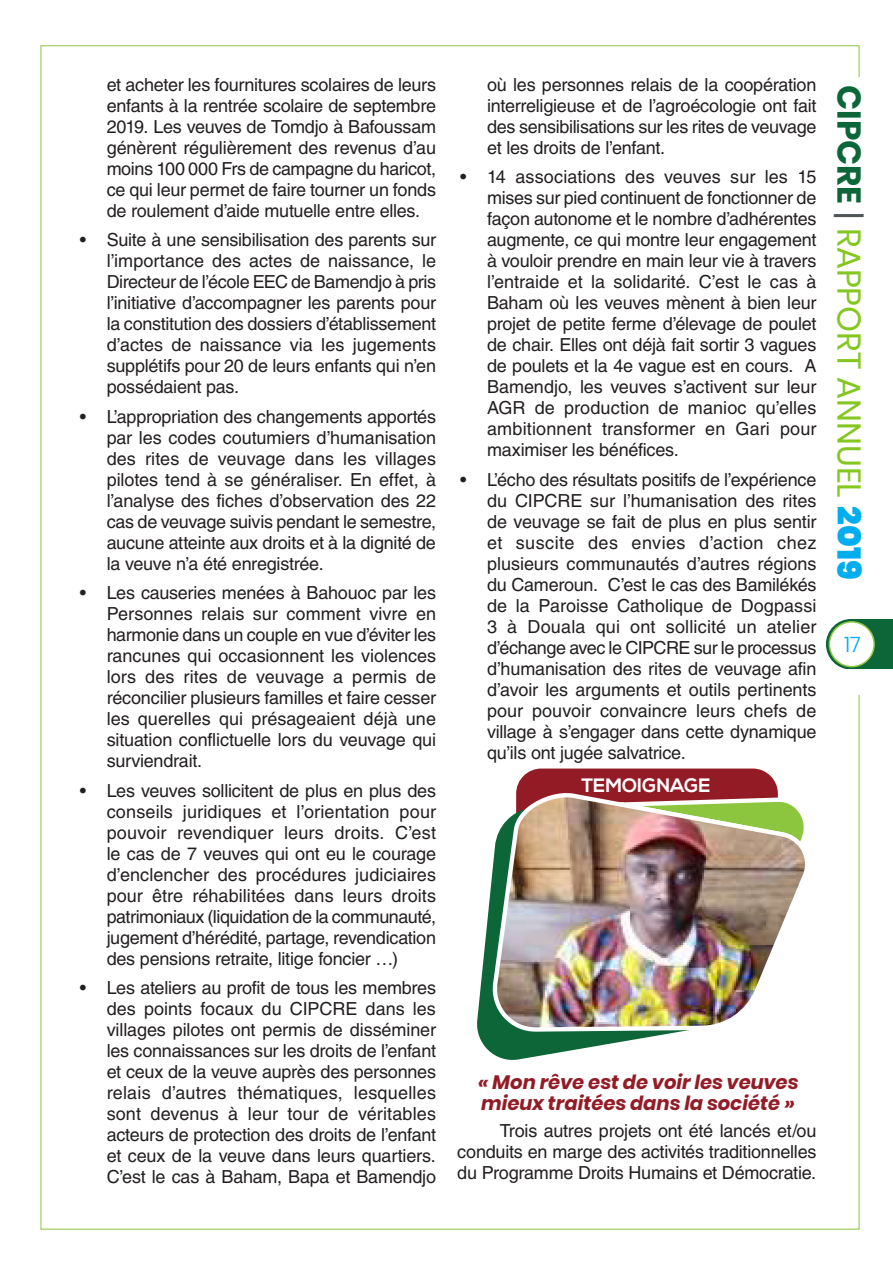
<style>
.page{position:relative;width:893px;height:1263px;background:#fff}
.page>*{position:absolute;margin:0;border:0;box-sizing:border-box;transform-origin:0 0}
.t1{font:33px "Poppins";color:#85c721}
.t2{font:300 21.45px "Poppins";color:#00aeef}
.t3{font:italic 700 19.5px/21px "Poppins";color:#931b26}
.t4{font:700 19.35px "Nexa";color:#fff}
.t5{font:18px/21px "Helvetica LT Std";letter-spacing:-.015em;color:#231f20;text-align:justify}
.s1{font-weight:700;color:#0c6638}
.s2{color:#4f5457}
.s3{font-weight:900;color:#00aeef}
</style>
<div class="page">
<svg style="left:826px;top:619px;width:67px;height:50px;background:#348056"></svg>
<div style="left:829px;top:622px;width:45px;height:45px;background:#fff;border-radius:50%"></div>
<div style="left:829px;top:621px;width:46px;height:46px;border:2px solid #8bc63e;border-radius:50%"></div>
<svg style="left:477px;top:886px;width:189px;height:174px;fill:#0c6638"></svg>
<svg style="left:516px;top:768px;width:262px;height:24px;background:#9a2a34"></svg>
<img style="left:491px;top:792px;width:314px;height:242px">
<p class="t5" style="left:107px;top:74px;width:331px">et acheter les fournitures scolaires de leurs enfants à la rentrée scolaire de septembre 2019. Les veuves de Tomdjo à Bafoussam génèrent régulièrement des revenus d’au moins 100 000 Frs de campagne du haricot, ce qui leur permet de faire tourner un fonds de roulement d’aide mutuelle entre elles.</p>
<p class="t5" style="left:107px;top:229px;width:331px;text-indent:-27px">• Suite à une sensibilisation des parents sur l’importance des actes de naissance, le Directeur de l’école EEC de Bamendjo à pris l’initiative d’accompagner les parents pour la constitution des dossiers d’établissement d’actes de naissance via les jugements supplétifs pour 20 de leurs enfants qui n’en possédaient pas.</p>
<p class="t5" style="left:107px;top:406px;width:331px;text-indent:-27px">• L’appropriation des changements apportés par les codes coutumiers d’humanisation des rites de veuvage dans les villages pilotes tend à se généraliser. En effet, à l’analyse des fiches d’observation des 22 cas de veuvage suivis pendant le semestre, aucune atteinte aux droits et à la dignité de la veuve n’a été enregistrée.</p>
<p class="t5" style="left:107px;top:582px;width:331px;text-indent:-27px">• Les causeries menées à Bahouoc par les Personnes relais sur comment vivre en harmonie dans un couple en vue d’éviter les rancunes qui occasionnent les violences lors des rites de veuvage a permis de réconcilier plusieurs familles et faire cesser les querelles qui présageaient déjà une situation conflictuelle lors du veuvage qui surviendrait.</p>
<p class="t5" style="left:107px;top:780px;width:331px;text-indent:-27px">• Les veuves sollicitent de plus en plus des conseils juridiques et l’orientation pour pouvoir revendiquer leurs droits. C’est le cas de 7 veuves qui ont eu le courage d’enclencher des procédures judiciaires pour être réhabilitées dans leurs droits patrimoniaux (liquidation de la communauté, jugement d’hérédité, partage, revendication des pensions retraite, litige foncier …)</p>
<p class="t5" style="left:107px;top:977px;width:331px;text-indent:-27px">• Les ateliers au profit de tous les membres des points focaux du CIPCRE dans les villages pilotes ont permis de disséminer les connaissances sur les droits de l’enfant et ceux de la veuve auprès des personnes relais d’autres thématiques, lesquelles sont devenus à leur tour de véritables acteurs de protection des droits de l’enfant et ceux de la veuve dans leurs quartiers.<br>C’est le cas à Baham, Bapa et Bamendjo</p>
<p class="t5" style="left:487px;top:74px;width:331px">où les personnes relais de la coopération interreligieuse et de l’agroécologie ont fait des sensibilisations sur les rites de veuvage et les droits de l’enfant.</p>
<p class="t5" style="left:487px;top:166px;width:331px;text-indent:-27px">• 14 associations des veuves sur les 15 mises sur pied continuent de fonctionner de façon autonome et le nombre d’adhérentes augmente, ce qui montre leur engagement à vouloir prendre en main leur vie à travers l’entraide et la solidarité. C’est le cas à Baham où les veuves mènent à bien leur projet de petite ferme d’élevage de poulet de chair. Elles ont déjà fait sortir 3 vagues de poulets et la 4e vague est en cours. A Bamendjo, les veuves s’activent sur leur AGR de production de manioc qu’elles ambitionnent transformer en Gari pour maximiser les bénéfices.</p>
<p class="t5" style="left:487px;top:469px;width:331px;text-indent:-27px">• L’écho des résultats positifs de l’expérience du CIPCRE sur l’humanisation des rites de veuvage se fait de plus en plus sentir et suscite des envies d’action chez plusieurs communautés d’autres régions du Cameroun. C’est le cas des Bamilékés de la Paroisse Catholique de Dogpassi 3 à Douala qui ont sollicité un atelier d’échange avec le CIPCRE sur le processus d’humanisation des rites de veuvage afin d’avoir les arguments et outils pertinents pour pouvoir convaincre leurs chefs de village à s’engager dans cette dynamique qu’ils ont jugée salvatrice.</p>
<p class="t4" style="left:581px;top:774px;width:131px">TEMOIGNAGE</p>
<h1 class="t1" style="left:868px;top:85px;width:496px;rotate:90deg"><span class="s1">CIPCRE</span> <span class="s2">|</span> RAPPORT ANNUEL <span class="s3">2019</span></h1>
<p class="t2" style="left:844px;top:632px;width:18px">17</p>
<p class="t3" style="left:478px;top:1072px;width:322px">« Mon rêve est de voir les veuves mieux traitées dans la société »</p>
<p class="t5" style="left:457px;top:1120px;width:361px;text-indent:43px">Trois autres projets ont été lancés et/ou conduits en marge des activités traditionnelles du Programme Droits Humains et Démocratie.</p>
</div>
